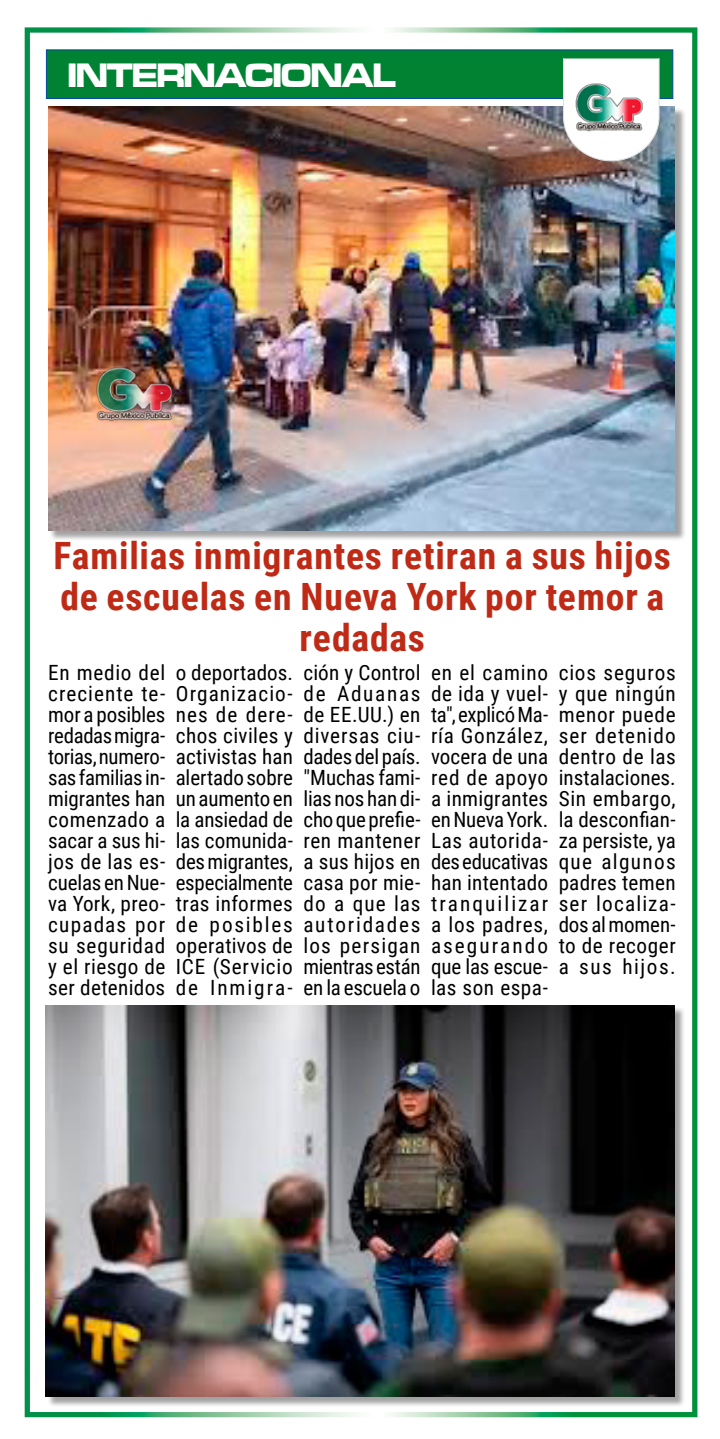
<style>
.page{position:relative;width:720px;height:1439px;background:#fff}
.page>*{position:absolute;margin:0;border:0;box-sizing:border-box;transform-origin:0 0}
.t1{font:700 37.62px/41.1px "Roboto Condensed";letter-spacing:.02em;color:#be2a15;text-align:center}
.t2{font:35px "Microgramma D Bold Exte";letter-spacing:-.03em;color:#fff;scale:.9 1}
.t3{font:21px/21px "Roboto Condensed";letter-spacing:.03em;color:#000;text-align:justify}
</style>
<div class="page">
<div style="left:25px;top:27px;width:672px;height:1390px;border:5px solid #fff"></div>
<div style="left:50px;top:108px;width:635px;height:433px;background:#000;opacity:.37"></div>
<img style="left:48px;top:106px;width:626px;height:424px">
<div style="left:46px;top:49px;width:627px;height:50px;background:#008233;border:1px solid #00499a"></div>
<svg style="left:563px;top:58px;width:96px;height:103px"></svg>
<img style="left:81px;top:338px;width:110px;height:110px">
<div style="left:47px;top:1006px;width:638px;height:401px;background:#000;opacity:.37"></div>
<img style="left:46px;top:1005px;width:628px;height:391px">
<h2 class="t2" style="left:68px;top:52px;width:366px">INTERNACIONAL</h2>
<h1 class="t1" style="left:54px;top:534px;width:618px">Familias inmigrantes retiran a sus hijos de escuelas en Nueva York por temor a redadas</h1>
<p class="t3" style="left:48px;top:661px;width:119px">En medio del creciente te&shy;mor a posibles redadas migra&shy;torias, numero&shy;sas familias in&shy;migrantes han comenzado a sacar a sus hi&shy;jos de las es&shy;cuelas en Nue&shy;va York, preo&shy;cupadas por su seguridad y el riesgo de ser detenidos</p>
<p class="t3" style="left:176px;top:661px;width:119px">o deportados.<br>Organizacio&shy;nes de dere&shy;chos civiles y activistas han alertado sobre un aumento en la ansiedad de las comunida&shy;des migrantes, especialmente tras informes de posibles operativos de ICE (Servicio de Inmigra-</p>
<p class="t3" style="left:303px;top:661px;width:119px">ción y Control de Aduanas de EE.UU.) en diversas ciu&shy;dades del país. "Muchas fami&shy;lias nos han di&shy;cho que prefie&shy;ren mantener a sus hijos en casa por mie&shy;do a que las autoridades los persigan mientras están en la escuela o</p>
<p class="t3" style="left:431px;top:661px;width:119px">en el camino de ida y vuel&shy;ta", explicó Ma&shy;ría González, vocera de una red de apoyo a inmigrantes en Nueva York.<br>Las autorida&shy;des educativas han intentado tranquilizar a los padres, asegurando que las escue&shy;las son espa-</p>
<p class="t3" style="left:558px;top:661px;width:119px">cios seguros y que ningún menor puede ser detenido dentro de las instalaciones.<br>Sin embargo, la desconfian&shy;za persiste, ya que algunos padres temen ser localiza&shy;dos al momen&shy;to de recoger a sus hijos.</p>
</div>
